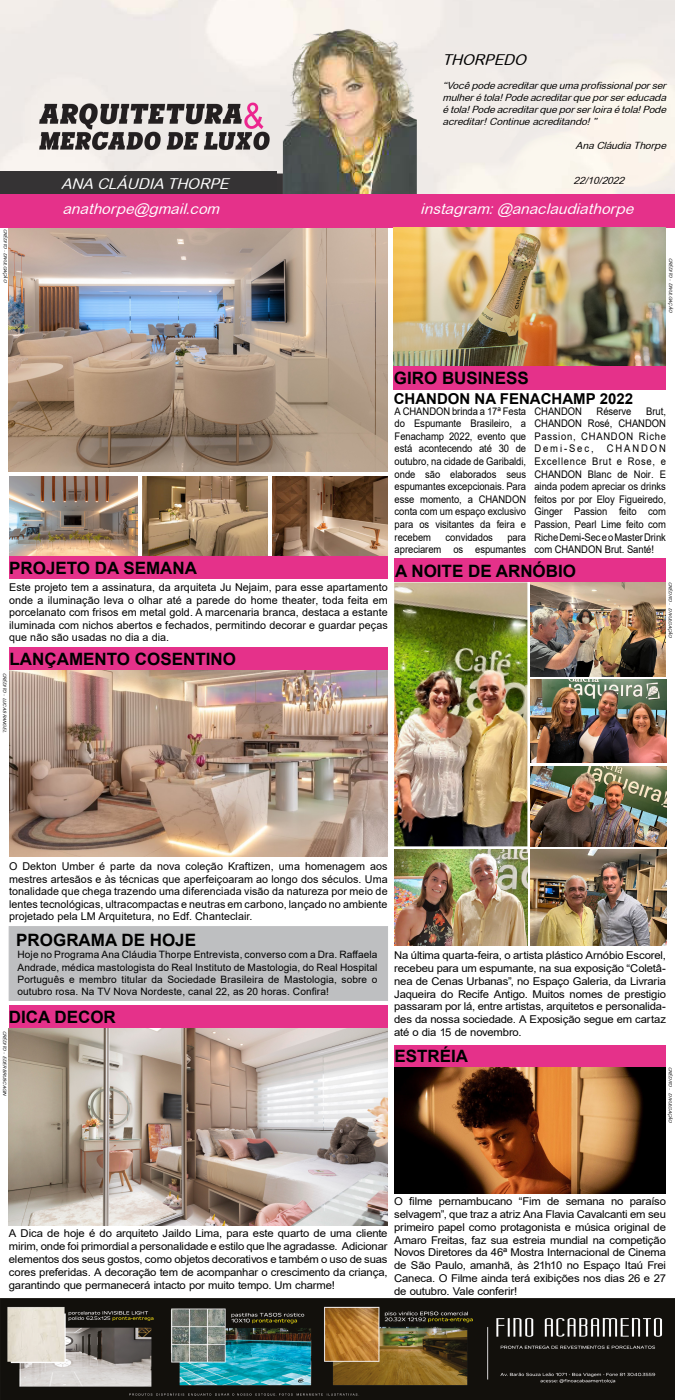
<style>
.page{position:relative;width:675px;height:1400px;background:#fff}
.page>*{position:absolute;margin:0;border:0;box-sizing:border-box;transform-origin:0 0}
.t1{font:700 17px "Arial";color:#000}
.t2{font:italic 15px "Arial Rounded MT";color:#fff}
.t3{font:700 15px "Arial";color:#000}
.t4{font:italic 15px "Arial Rounded MT";color:#000}
.t5{font:10.75px/12.9px "Arial";letter-spacing:-.01em;color:#000;text-align:justify;scale:1.05 1}
.t6{font:10.75px/12.5px "Arial";letter-spacing:-.01em;color:#000;text-align:justify}
.t7{font:10.5px/12.6px "Arial";letter-spacing:-.005em;color:#000;text-align:justify;scale:.9 1}
.t8{font:10.12px/12.2px "Arial";letter-spacing:.01em;color:#000;text-align:justify}
.t9{font:italic 10px/12px "Arial Rounded MT";color:#000;text-align:justify}
.t10{font:italic 4.5px "Arial Rounded MT";color:#000}
</style>
<div class="page">
<img style="left:0;top:0;width:675px;height:194px">
<img style="left:9px;top:227px;width:379px;height:245px">
<div style="left:0;top:194px;width:675px;height:33px;background:#e5318a"></div>
<div style="left:0;top:171px;width:277px;height:23px;background:#353334"></div>
<div style="left:9px;top:555px;width:379px;height:24px;background:#e5318a"></div>
<div style="left:10px;top:647px;width:378px;height:24px;background:#e5318a"></div>
<div style="left:395px;top:558px;width:271px;height:24px;background:#e5318a"></div>
<div style="left:394px;top:1045px;width:272px;height:22px;background:#e5318a"></div>
<div style="left:394px;top:366px;width:272px;height:24px;background:#e5318a"></div>
<div style="left:9px;top:1005px;width:379px;height:24px;background:#e5318a"></div>
<img style="left:9px;top:671px;width:379px;height:185px">
<img style="left:394px;top:227px;width:272px;height:139px">
<img style="left:9px;top:1029px;width:379px;height:197px">
<div style="left:9px;top:926px;width:379px;height:74px;background:#bebfc1"></div>
<img style="left:0;top:1299px;width:675px;height:101px">
<img style="left:9px;top:476px;width:129px;height:79px">
<img style="left:142px;top:476px;width:126px;height:79px">
<img style="left:272px;top:476px;width:116px;height:79px">
<img style="left:394px;top:582px;width:133px;height:264px">
<img style="left:530px;top:679px;width:137px;height:84px">
<img style="left:394px;top:849px;width:133px;height:97px">
<img style="left:530px;top:766px;width:137px;height:80px">
<img style="left:530px;top:849px;width:137px;height:97px">
<img style="left:530px;top:582px;width:136px;height:95px">
<img style="left:394px;top:1067px;width:272px;height:126px">
<h2 class="t2" style="left:61px;top:175px;width:173px">ANA CLÁUDIA THORPE</h2>
<p class="t10" style="left:8px;top:229px;width:56px;rotate:90deg">CRÉDITO -DIVULGAÇÃO</p>
<h2 class="t2" style="left:62px;top:200px;width:163px">anathorpe@gmail.com</h2>
<h1 class="t1" style="left:9px;top:556px;width:189px">PROJETO DA SEMANA</h1>
<h2 class="t4" style="left:442px;top:51px;width:90px">THORPEDO</h2>
<p class="t9" style="left:442px;top:80px;width:228px">“Vocêpodeacreditarqueumaprofissionalporser mulherétola!Podeacreditarqueporsereducada étola!Podeacreditarqueporserloiraétola!Pode acreditar!Continueacreditando!”</p>
<p class="t9" style="left:576px;top:140px;width:95px">AnaCláudiaThorpe</p>
<p class="t9" style="left:574px;top:175px;width:55px">22/10/2022</p>
<h2 class="t2" style="left:420px;top:200px;width:219px">instagram:@anaclaudiathorpe</h2>
<h1 class="t1" style="left:394px;top:366px;width:137px">GIRO BUSINESS</h1>
<h2 class="t3" style="left:394px;top:388px;width:241px">CHANDON NA FENACHAMP 2022</h2>
<p class="t10" style="left:673px;top:258px;width:57px;rotate:90deg">CRÉDITO - DIVULGAÇÃO</p>
<p class="t7" style="left:395px;top:405px;width:148px">A CHANDON brinda a 17ª Festa do Espumante Brasileiro, a Fenachamp 2022, evento que está acontecendo até 30 de outubro, na cidade de Garibaldi, onde são elaborados seus espumantes excepcionais. Para esse momento, a CHANDON conta com um espaço exclusivo para os visitantes da feira e recebem</p>
<p class="t7" style="left:446px;top:531px;width:54px">convidados</p>
<p class="t7" style="left:395px;top:531px;width:148px;text-align:right">para<br>apreciarem os espumantes</p>
<p class="t7" style="left:534px;top:405px;width:54px">CHANDON</p>
<p class="t7" style="left:597px;top:405px;width:40px">Réserve</p>
<p class="t7" style="left:534px;top:405px;width:148px;text-indent:112px">Brut, CHANDON Rosé, CHANDON Passion, CHANDON Riche Demi-Sec,</p>
<p class="t7" style="left:534px;top:442px;width:148px;text-indent:72px">CHANDON Excellence Brut e Rose, e CHANDON Blanc de Noir. E ainda podem apreciar os drinks feitos por por Eloy Figueiredo, Ginger Passion feito com Passion, Pearl Lime feito com Riche Demi-Sec e o Master Drink com CHANDON Brut. Santé!</p>
<h1 class="t1" style="left:395px;top:559px;width:183px">A NOITE DE ARNÓBIO</h1>
<p class="t6" style="left:9px;top:581px;width:380px">Este projeto tem a assinatura, da arquiteta Ju Nejaim, para esse apartamento onde a iluminação leva o olhar até a parede do home theater, toda feita em porcelanato com frisos em metal gold. A marcenaria branca, destaca a estante iluminada com nichos abertos e fechados, permitindo decorar e guardar peças que não são usadas no dia a dia.</p>
<h1 class="t1" style="left:10px;top:647px;width:228px">LANÇAMENTO COSENTINO</h1>
<p class="t10" style="left:7px;top:673px;width:62px;rotate:90deg">CRÉDITO - LUCAS RANGEL</p>
<p class="t6" style="left:9px;top:860px;width:380px">O Dekton Umber é parte da nova coleção Kraftizen, uma homenagem aos mestres artesãos e às técnicas que aperfeiçoaram ao longo dos séculos. Uma tonalidade que chega trazendo uma diferenciada visão da natureza por meio de lentes tecnológicas, ultracompactas e neutras em carbono, lançado no ambiente projetado pela LM Arquitetura, no Edf. Chanteclair.</p>
<p class="t10" style="left:673px;top:582px;width:59px;rotate:90deg">CRÉDITO - DIVULGAÇÃO</p>
<h1 class="t1" style="left:16px;top:928px;width:181px">PROGRAMA DE HOJE</h1>
<p class="t8" style="left:18px;top:949px;width:361px">Hoje no Programa Ana Cláudia Thorpe Entrevista, converso com a Dra. Raffaela Andrade, médica mastologista do Real Instituto de Mastologia, do Real Hospital Português e membro titular da Sociedade Brasileira de Mastologia, sobre o outubro rosa. Na TV Nova Nordeste, canal 22, as 20 horas. Confira!</p>
<h1 class="t1" style="left:9px;top:1005px;width:109px">DICA DECOR</h1>
<p class="t10" style="left:8px;top:1031px;width:68px;rotate:90deg">CRÉDITO - EDER BRUSCAGIN</p>
<p class="t5" style="left:394px;top:949px;width:260px">Na última quarta-feira, o artista plástico Arnóbio Escorel, recebeu para um espumante, na sua exposição “Coletâ&shy;nea de Cenas Urbanas”, no Espaço Galeria, da Livraria Jaqueira do Recife Antigo. Muitos nomes de prestigio passaram por lá, entre artistas, arquitetos e personalida&shy;des da nossa sociedade. A Exposição segue em cartaz até o dia 15 de novembro.</p>
<h1 class="t1" style="left:394px;top:1044px;width:75px">ESTRÉIA</h1>
<p class="t10" style="left:673px;top:1067px;width:59px;rotate:90deg">CRÉDITO - DIVULGAÇÃO</p>
<p class="t5" style="left:394px;top:1195px;width:260px">O filme pernambucano “Fim de semana no paraíso selvagem”, que traz a atriz Ana Flavia Cavalcanti em seu primeiro papel como protagonista e música original de Amaro Freitas, faz sua estreia mundial na competição Novos Diretores da 46ª Mostra Internacional de Cinema de São Paulo, amanhã, às 21h10 no Espaço Itaú Frei Caneca. O Filme ainda terá exibições nos dias 26 e 27 de outubro. Vale conferir!</p>
<p class="t5" style="left:9px;top:1227px;width:362px">A Dica de hoje é do arquiteto Jaildo Lima, para este quarto de uma cliente mirim, onde foi primordial a personalidade e estilo que lhe agradasse. Adicionar elementos dos seus gostos, como objetos decorativos e também o uso de suas cores preferidas. A decoração tem de acompanhar o crescimento da criança, garantindo que permanecerá intacto por muito tempo. Um charme!</p>
</div>
